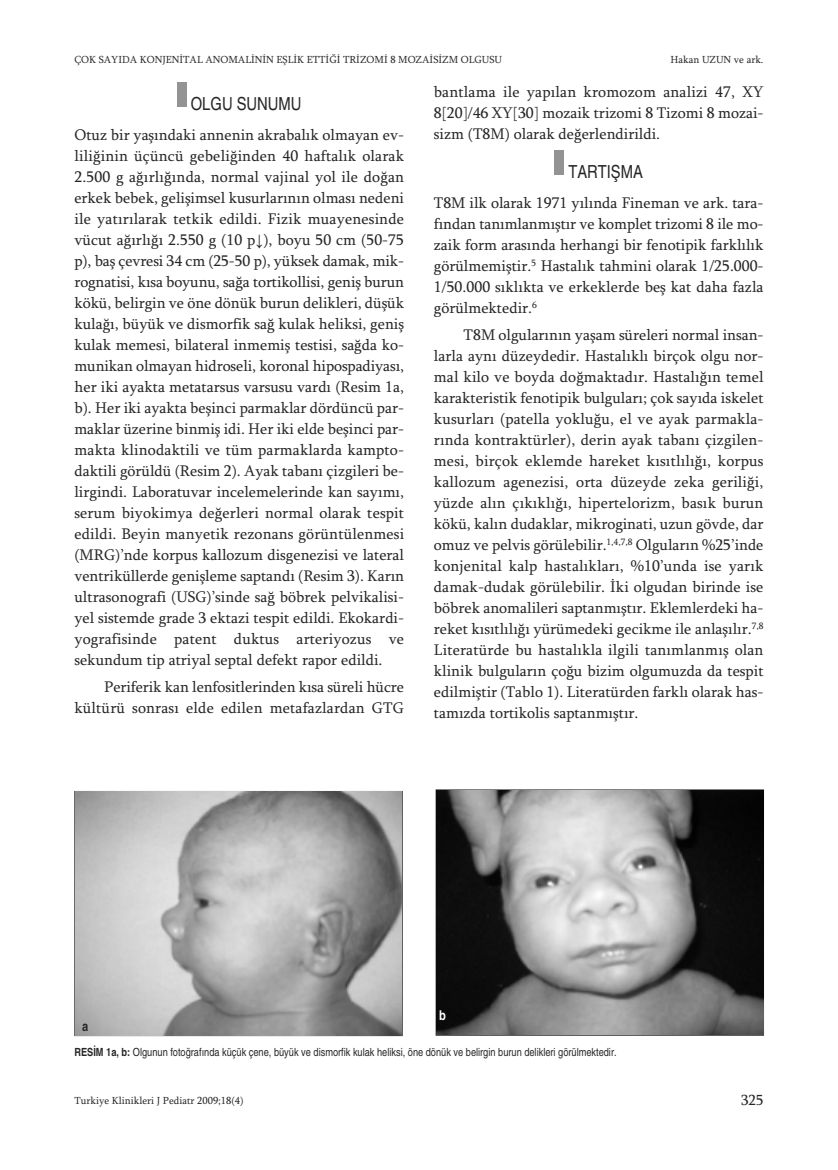
<style>
.page{position:relative;width:838px;height:1170px;background:#fff}
.page>*{position:absolute;margin:0;border:0;box-sizing:border-box;transform-origin:0 0}
.t1{font:condensed 18px "Helvetica";color:#272627}
.t2{font:15.75px/21px "Sylfaen";color:#272627;text-align:justify}
.t3{font:15px "Sylfaen";color:#272627}
.t4{font:700 condensed 13.5px "Helvetica";color:#272627}
.t5{font:700 condensed 13.5px "Helvetica";color:#fff}
.t6{font:condensed 11.25px "Helvetica";color:#272627}
.t7{font:10.5px "Sylfaen";color:#272627}
.s1{font-family:"Times New Roman"}
.s2{font-weight:700}
</style>
<div class="page">
<div style="left:554px;top:150px;width:9px;height:25px;background:#939393"></div>
<div style="left:177px;top:82px;width:9px;height:25px;background:#939393"></div>
<img style="left:75px;top:791px;width:327px;height:244px">
<img style="left:436px;top:790px;width:327px;height:244px">
<p class="t7" style="left:74px;top:53px;width:429px">ÇOK SAYIDA KONJENİTAL ANOMALİNİN EŞLİK ETTİĞİ TRİZOMİ 8 MOZAİSİZM OLGUSU</p>
<p class="t7" style="left:670px;top:53px;width:94px">Hakan UZUN ve ark.</p>
<p class="t1" style="left:191px;top:93px;width:112px">OLGU SUNUMU</p>
<p class="t2" style="left:74px;top:124px;width:331px">Otuz bir yaşındaki annenin akrabalık olmayan ev&shy;liliğinin üçüncü gebeliğinden 40 haftalık olarak 2.500 g ağırlığında, normal vajinal yol ile doğan erkek bebek, gelişimsel kusurlarının olması nedeni ile yatırılarak tetkik edildi. Fizik muayenesinde vücut ağırlığı 2.550 g (10 p<span class="s1">↓</span>), boyu 50 cm (50-75 p), baş çevresi 34 cm (25-50 p), yüksek damak, mik&shy;rognatisi, kısa boyunu, sağa tortikollisi, geniş burun kökü, belirgin ve öne dönük burun delikleri, düşük kulağı, büyük ve dismorfik sağ kulak heliksi, geniş kulak memesi, bilateral inmemiş testisi, sağda ko&shy;munikan olmayan hidroseli, koronal hipospadiyası, her iki ayakta metatarsus varsusu vardı (Resim 1a, b). Her iki ayakta beşinci parmaklar dördüncü par&shy;maklar üzerine binmiş idi. Her iki elde beşinci par&shy;makta klinodaktili ve tüm parmaklarda kampto&shy;daktili görüldü (Resim 2). Ayak tabanı çizgileri be&shy;lirgindi. Laboratuvar incelemelerinde kan sayımı, serum biyokimya değerleri normal olarak tespit edildi. Beyin manyetik rezonans görüntülenmesi (MRG)’nde korpus kallozum disgenezisi ve lateral ventriküllerde genişleme saptandı (Resim 3). Karın ultrasonografi (USG)’sinde sağ böbrek pelvikalisi&shy;yel sistemde grade 3 ektazi tespit edildi. Ekokardi&shy;yografisinde patent duktus arteriyozus ve sekundum tip atriyal septal defekt rapor edildi.</p>
<p class="t2" style="left:74px;top:676px;width:331px;text-align:right">Periferik kan lenfositlerinden kısa süreli hücre kültürü sonrası elde edilen metafazlardan GTG</p>
<p class="t2" style="left:434px;top:81px;width:331px">bantlama ile yapılan kromozom analizi 47, XY 8[20]/46 XY[30] mozaik trizomi 8 Tizomi 8 mozai&shy;sizm (T8M) olarak değerlendirildi.</p>
<p class="t1" style="left:568px;top:161px;width:76px">TARTIŞMA</p>
<p class="t2" style="left:434px;top:192px;width:331px">T8M ilk olarak 1971 yılında Fineman ve ark. tara&shy;fından tanımlanmıştır ve komplet trizomi 8 ile mo&shy;zaik form arasında herhangi bir fenotipik farklılık görülmemiştir.<sup>5</sup> Hastalık tahmini olarak 1/25.000- 1/50.000 sıklıkta ve erkeklerde beş kat daha fazla görülmektedir.<sup>6</sup></p>
<p class="t2" style="left:434px;top:324px;width:331px;text-indent:30px">T8M olgularının yaşam süreleri normal insan&shy;larla aynı düzeydedir. Hastalıklı birçok olgu nor&shy;mal kilo ve boyda doğmaktadır. Hastalığın temel karakteristik fenotipik bulguları; çok sayıda iskelet kusurları (patella yokluğu, el ve ayak parmakla&shy;rında kontraktürler), derin ayak tabanı çizgilen&shy;mesi, birçok eklemde hareket kısıtlılığı, korpus kallozum agenezisi, orta düzeyde zeka geriliği, yüzde alın çıkıklığı, hipertelorizm, basık burun kökü, kalın dudaklar, mikroginati, uzun gövde, dar omuz ve pelvis görülebilir.<sup>1,4,7,8</sup> Olguların %25’inde konjenital kalp hastalıkları, %10’unda ise yarık damak-dudak görülebilir. İki olgudan birinde ise böbrek anomalileri saptanmıştır. Eklemlerdeki ha&shy;reket kısıtlılığı yürümedeki gecikme ile anlaşılır.<sup>7,8<br></sup>Literatürde bu hastalıkla ilgili tanımlanmış olan klinik bulguların çoğu bizim olgumuzda da tespit edilmiştir (Tablo 1). Literatürden farklı olarak has&shy;tamızda tortikolis saptanmıştır.</p>
<p class="t4" style="left:82px;top:1017px;width:8px">a</p>
<p class="t5" style="left:439px;top:1007px;width:8px">b</p>
<p class="t6" style="left:74px;top:1044px;width:544px"><span class="s2">RESİM 1a, b:</span> Olgunun fotoğrafında küçük çene, büyük ve dismorfik kulak heliksi, öne dönük ve belirgin burun delikleri görülmektedir.</p>
<p class="t7" style="left:74px;top:1094px;width:171px">Turkiye Klinikleri J Pediatr 2009;18(4)</p>
<p class="t3" style="left:741px;top:1091px;width:24px">325</p>
</div>
